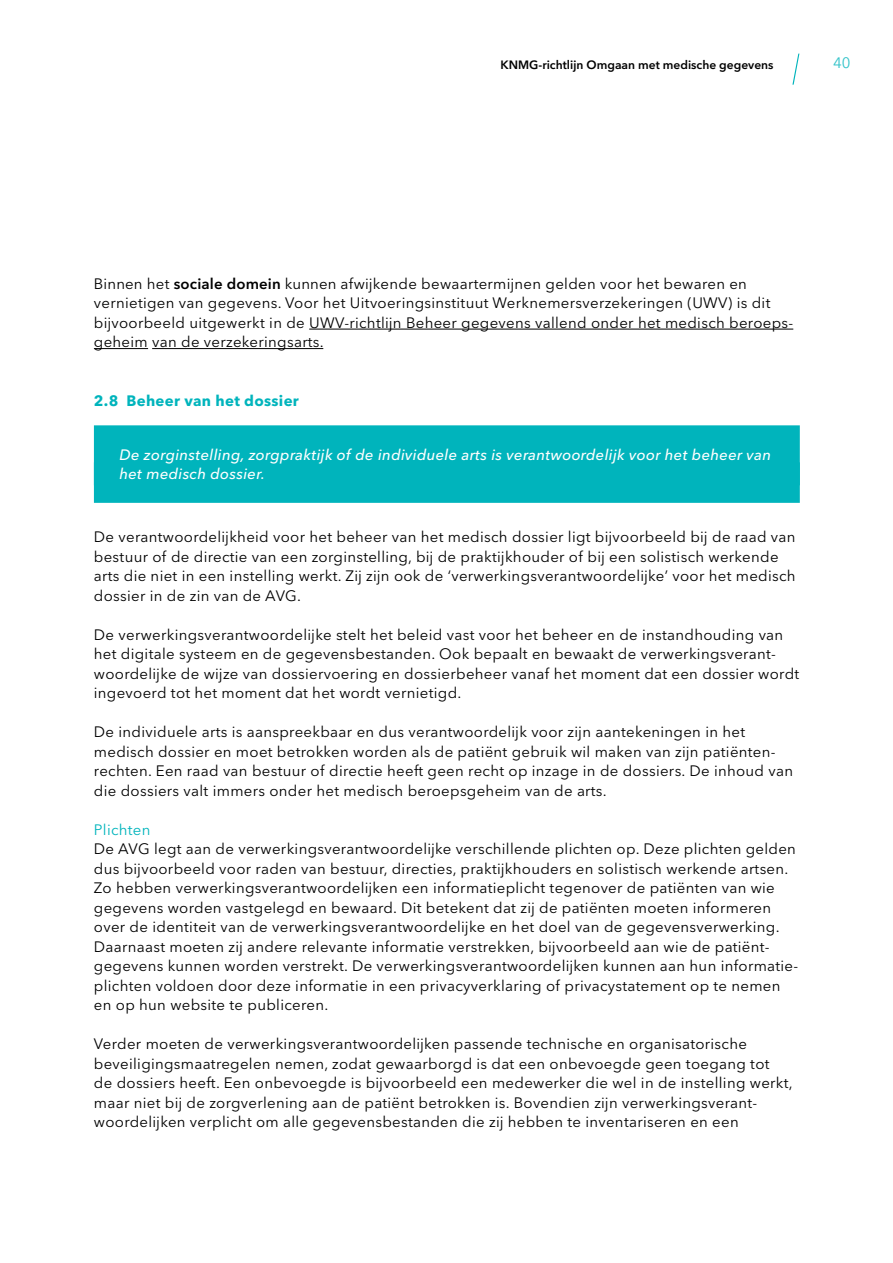
<style>
.page{position:relative;width:893px;height:1263px;background:#fff}
.page>*{position:absolute;margin:0;border:0;box-sizing:border-box;transform-origin:0 0}
.t1{font:15px/19.5px "Avenir Next LT Pro";letter-spacing:.02em;color:#000}
.t2{font:italic 500 15px/19.5px "Avenir Next LT Pro";letter-spacing:.02em;color:#fff}
.t3{font:700 15px "Avenir Next LT Pro";letter-spacing:.02em;color:#00b4bc}
.t4{font:15px "Avenir Next LT Pro";letter-spacing:.02em;color:#00b4bc}
.t5{font:15px "Avenir Next LT Pro";color:#33c3c9}
.t6{font:600 12px "Avenir Next LT Pro";color:#000}
.s1{font-weight:600}
</style>
<div class="page">
<svg style="left:792px;top:54px;width:7px;height:31px"></svg>
<hr style="left:309px;top:329px;width:484px;height:1px;background:#000">
<hr style="left:94px;top:348px;width:54px;height:1px;background:#000">
<hr style="left:152px;top:348px;width:171px;height:1px;background:#000">
<div style="left:94px;top:425px;width:706px;height:60px;background:#00b4bc"></div>
<div style="left:94px;top:462px;width:706px;height:41px;background:#00b4bc"></div>
<p class="t6" style="left:501px;top:58px;width:274px">KNMG-richtlijn Omgaan met medische gegevens</p>
<p class="t5" style="left:833px;top:54px;width:19px">40</p>
<p class="t1" style="left:94px;top:274px;width:701px">Binnen het <span class="s1">sociale domein</span> kunnen afwijkende bewaartermijnen gelden voor het bewaren en vernietigen van gegevens. Voor het Uitvoeringsinstituut Werknemersverzekeringen (UWV) is dit bijvoorbeeld uitgewerkt in de UWV-richtlijn Beheer gegevens vallend onder het medisch beroeps&shy;geheim van de verzekeringsarts.</p>
<p class="t3" style="left:94px;top:391px;width:206px">2.8 Beheer van het dossier</p>
<p class="t2" style="left:119px;top:445px;width:653px">De zorginstelling, zorgpraktijk of de individuele arts is verantwoordelijk voor het beheer van het medisch dossier.</p>
<p class="t1" style="left:94px;top:527px;width:703px">De verantwoordelijkheid voor het beheer van het medisch dossier ligt bijvoorbeeld bij de raad van bestuur of de directie van een zorginstelling, bij de praktijkhouder of bij een solistisch werkende arts die niet in een instelling werkt. Zij zijn ook de ‘verwerkingsverantwoordelijke’ voor het medisch dossier in de zin van de AVG.</p>
<p class="t1" style="left:94px;top:625px;width:707px">De verwerkingsverantwoordelijke stelt het beleid vast voor het beheer en de instandhouding van het digitale systeem en de gegevensbestanden. Ook bepaalt en bewaakt de verwerkingsverant&shy;woordelijke de wijze van dossiervoering en dossierbeheer vanaf het moment dat een dossier wordt ingevoerd tot het moment dat het wordt vernietigd.</p>
<p class="t1" style="left:94px;top:722px;width:701px">De individuele arts is aanspreekbaar en dus verantwoordelijk voor zijn aantekeningen in het medisch dossier en moet betrokken worden als de patiënt gebruik wil maken van zijn patiënten&shy;rechten. Een raad van bestuur of directie heeft geen recht op inzage in de dossiers. De inhoud van die dossiers valt immers onder het medisch beroepsgeheim van de arts.</p>
<p class="t4" style="left:94px;top:820px;width:58px">Plichten</p>
<p class="t1" style="left:94px;top:839px;width:706px">De AVG legt aan de verwerkingsverantwoordelijke verschillende plichten op. Deze plichten gelden dus bijvoorbeeld voor raden van bestuur, directies, praktijkhouders en solistisch werkende artsen.<br>Zo hebben verwerkingsverantwoordelijken een informatieplicht tegenover de patiënten van wie gegevens worden vastgelegd en bewaard. Dit betekent dat zij de patiënten moeten informeren over de identiteit van de verwerkingsverantwoordelijke en het doel van de gegevensverwerking.<br>Daarnaast moeten zij andere relevante informatie verstrekken, bijvoorbeeld aan wie de patiënt&shy;gegevens kunnen worden verstrekt. De verwerkingsverantwoordelijken kunnen aan hun informatie&shy;plichten voldoen door deze informatie in een privacyverklaring of privacystatement op te nemen en op hun website te publiceren.</p>
<p class="t1" style="left:94px;top:1034px;width:700px">Verder moeten de verwerkingsverantwoordelijken passende technische en organisatorische beveiligingsmaatregelen nemen, zodat gewaarborgd is dat een onbevoegde geen toegang tot<br>de dossiers heeft. Een onbevoegde is bijvoorbeeld een medewerker die wel in de instelling werkt, maar niet bij de zorgverlening aan de patiënt betrokken is. Bovendien zijn verwerkingsverant&shy;woordelijken verplicht om alle gegevensbestanden die zij hebben te inventariseren en een</p>
</div>
